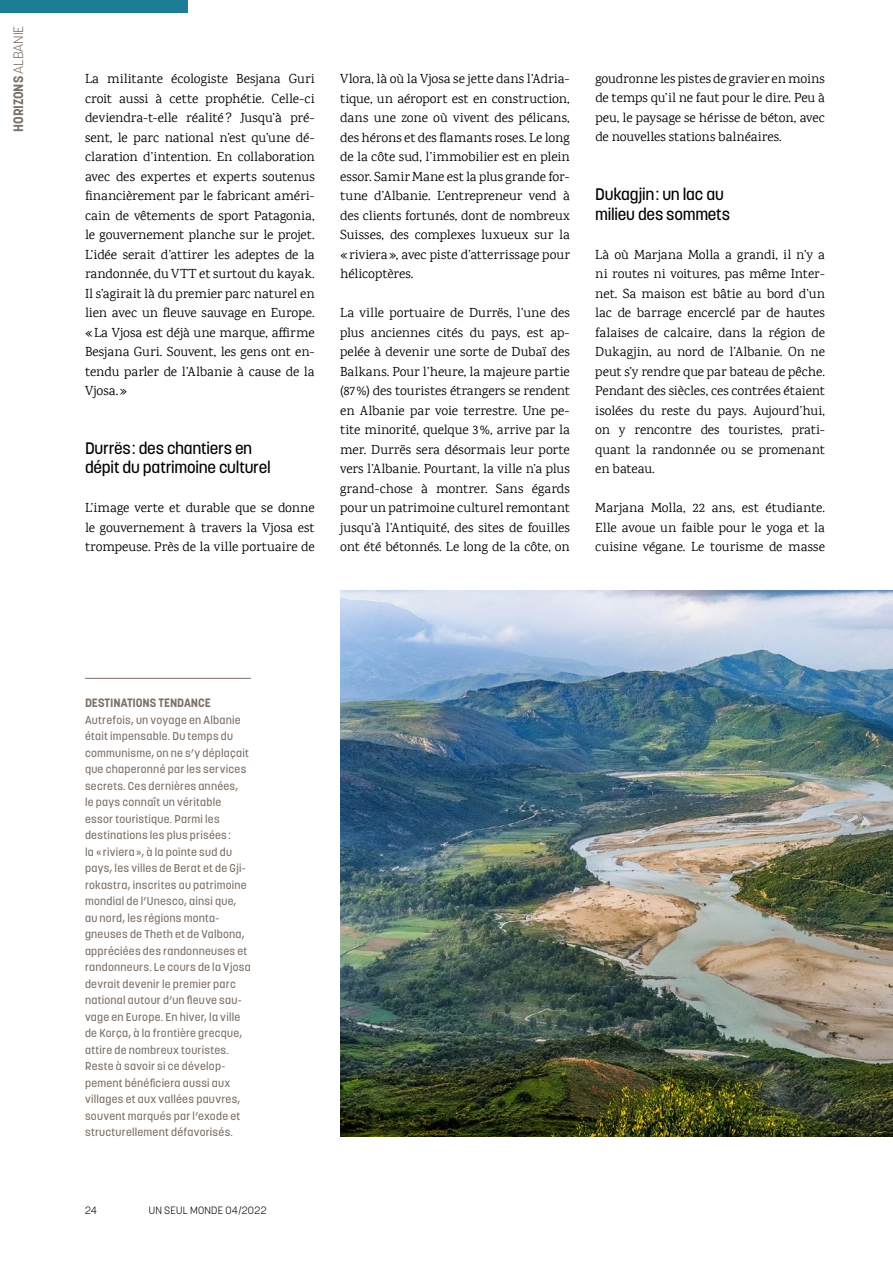
<style>
.page{position:relative;width:893px;height:1263px;background:#fff}
.page>*{position:absolute;margin:0;border:0;box-sizing:border-box;transform-origin:0 0}
.t1{font:500 16.5px/19.5px "Korolev";letter-spacing:-.015em;color:#000}
.t2{font:13.5px/19.5px "Karma";color:#000;text-align:justify}
.t3{font:700 13.5px "Korolev";letter-spacing:-.01em;color:#7c6f66}
.t4{font:700 12px "Korolev";letter-spacing:-.005em;color:#7c6f66}
.t5{font:500 11.25px/16.5px "Korolev";letter-spacing:.02em;color:#7c6f66}
.t6{font:300 10.5px "Korolev";letter-spacing:.02em;color:#000}
.s1{font-weight:300}
</style>
<div class="page">
<hr style="left:85px;top:678px;width:166px;height:1px;background:#7c6f66">
<img style="left:340px;top:590px;width:553px;height:546px">
<div style="left:0;top:0;width:188px;height:13px;background:#1e7d96"></div>
<p class="t3" style="left:10px;top:132px;width:108px;rotate:-90deg">HORIZONS <span class="s1">ALBANIE</span></p>
<p class="t2" style="left:85px;top:69px;width:231px">La militante écologiste Besjana Guri croit aussi à cette prophétie. Celle-ci deviendra-t-elle réalité? Jusqu’à pré&shy;sent, le parc national n’est qu’une dé&shy;claration d’intention. En collaboration avec des expertes et experts soutenus financièrement par le fabricant améri&shy;cain de vêtements de sport Patagonia, le gouvernement planche sur le projet.<br>L’idée serait d’attirer les adeptes de la randonnée, du VTT et surtout du kayak.<br>Il s’agirait là du premier parc naturel en lien avec un fleuve sauvage en Europe. «La Vjosa est déjà une marque, affirme Besjana Guri. Souvent, les gens ont en&shy;tendu parler de l’Albanie à cause de la Vjosa.»</p>
<p class="t1" style="left:85px;top:438px;width:187px">Durrës: des chantiers en dépit du patrimoine culturel</p>
<p class="t2" style="left:85px;top:498px;width:231px">L’image verte et durable que se donne le gouvernement à travers la Vjosa est trompeuse. Près de la ville portuaire de</p>
<p class="t2" style="left:340px;top:69px;width:231px">Vlora, là où la Vjosa se jette dans l’Adria&shy;tique, un aéroport est en construction, dans une zone où vivent des pélicans, des hérons et des flamants roses. Le long de la côte sud, l’immobilier est en plein essor. Samir Mane est la plus grande for&shy;tune d’Albanie. L’entrepreneur vend à des clients fortunés, dont de nombreux Suisses, des complexes luxueux sur la «riviera», avec piste d’atterrissage pour hélicoptères.</p>
<p class="t2" style="left:340px;top:303px;width:231px">La ville portuaire de Durrës, l’une des plus anciennes cités du pays, est ap&shy;pelée à devenir une sorte de Dubaï des Balkans. Pour l’heure, la majeure partie (87%) des touristes étrangers se rendent en Albanie par voie terrestre. Une pe&shy;tite minorité, quelque 3%, arrive par la mer. Durrës sera désormais leur porte vers l’Albanie. Pourtant, la ville n’a plus grand-chose à montrer. Sans égards pour un patrimoine culturel remontant jusqu’à l’Antiquité, des sites de fouilles ont été bétonnés. Le long de la côte, on</p>
<p class="t2" style="left:595px;top:69px;width:231px">goudronne les pistes de gravier en moins de temps qu’il ne faut pour le dire. Peu à peu, le paysage se hérisse de béton, avec de nouvelles stations balnéaires.</p>
<p class="t1" style="left:595px;top:185px;width:136px">Dukagjin: un lac au milieu des sommets</p>
<p class="t2" style="left:595px;top:244px;width:231px">Là où Marjana Molla a grandi, il n’y a ni routes ni voitures, pas même Inter&shy;net. Sa maison est bâtie au bord d’un lac de barrage encerclé par de hautes falaises de calcaire, dans la région de Dukagjin, au nord de l’Albanie. On ne peut s’y rendre que par bateau de pêche.<br>Pendant des siècles, ces contrées étaient isolées du reste du pays. Aujourd’hui, on y rencontre des touristes, prati&shy;quant la randonnée ou se promenant en bateau.</p>
<p class="t2" style="left:595px;top:498px;width:231px">Marjana Molla, 22 ans, est étudiante.<br>Elle avoue un faible pour le yoga et la cuisine végane. Le tourisme de masse</p>
<p class="t4" style="left:85px;top:695px;width:127px">DESTINATIONS TENDANCE</p>
<p class="t5" style="left:85px;top:711px;width:167px">Autrefois, un voyage en Albanie était impensable. Du temps du communisme, on ne s’y déplaçait que chaperonné par les services secrets. Ces dernières années,<br>le pays connaît un véritable essor touristique. Parmi les destinations les plus prisées:<br>la «riviera», à la pointe sud du pays, les villes de Berat et de Gji&shy;rokastra, inscrites au patrimoine mondial de l’Unesco, ainsi que, au nord, les régions monta&shy;gneuses de Theth et de Valbona, appréciées des randonneuses et randonneurs. Le cours de la Vjosa devrait devenir le premier parc national autour d’un fleuve sau&shy;vage en Europe. En hiver, la ville de Korça, à la frontière grecque, attire de nombreux touristes.<br>Reste à savoir si ce dévelop&shy;pement bénéficiera aussi aux villages et aux vallées pauvres, souvent marqués par l’exode et structurellement défavorisés.</p>
<p class="t6" style="left:85px;top:1204px;width:13px">24</p>
<p class="t6" style="left:149px;top:1204px;width:119px">UN SEUL MONDE 04/2022</p>
</div>
